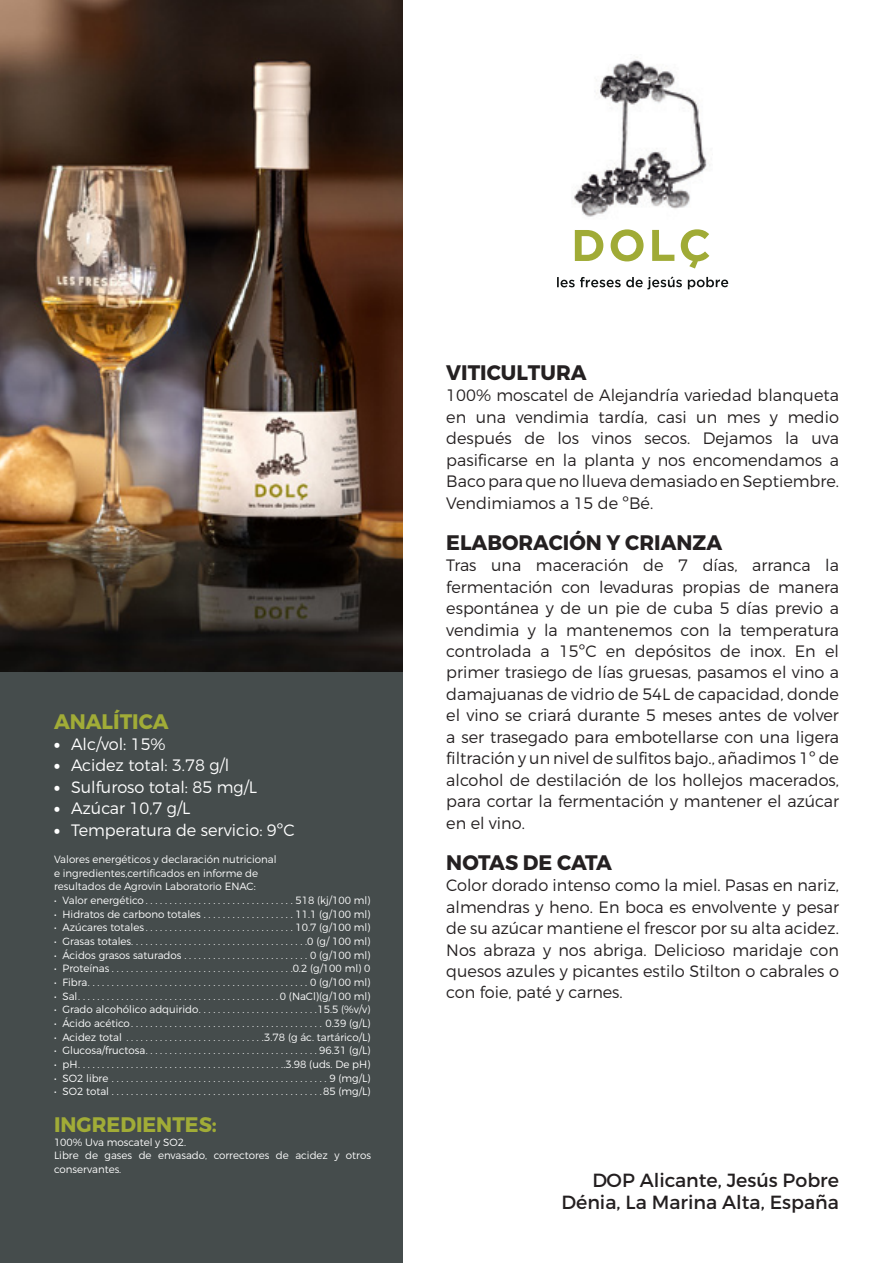
<style>
.page{position:relative;width:893px;height:1263px;background:#fff}
.page>*{position:absolute;margin:0;border:0;box-sizing:border-box;transform-origin:0 0}
.Títol{font:700 21px "Montserrat";color:#242021}
.TÍTOL_ANALÍTICA{font:700 21px "Montserrat";color:#a1ac37}
.Títol-2{font:700 21px "Montserrat";color:#a1ac37}
.t1{font:19.05px/22.2px "Montserrat";color:#231f20;text-align:right}
.Bodicopy{font:300 16.5px/21.5px "Montserrat";color:#242021;text-align:justify}
.t2{font:300 16.5px "Montserrat";color:#fff}
.ValorsGuais{font:300 10.5px/13.6px "Montserrat";color:#fff}
.s1{font-weight:900}
</style>
<div class="page">
<div style="left:0;top:651px;width:402px;height:612px;background:#454c4c"></div>
<img style="left:0;top:0;width:402px;height:672px">
<img style="left:574px;top:57px;width:136px;height:160px">
<svg style="left:557px;top:277px;width:125px;height:12px"></svg>
<svg style="left:688px;top:277px;width:40px;height:12px"></svg>
<svg style="left:575px;top:230px;width:28px;height:31px"></svg>
<svg style="left:611px;top:229px;width:33px;height:32px"></svg>
<svg style="left:652px;top:230px;width:22px;height:31px"></svg>
<svg style="left:681px;top:229px;width:28px;height:39px"></svg>
<p class="Títol-2" style="left:54px;top:708px;width:116px">ANALÍTICA</p>
<p class="t2" style="left:54px;top:734px;width:113px"><span class="s1">•</span> Alc/vol: 15%</p>
<p class="t2" style="left:54px;top:755px;width:177px"><span class="s1">•</span> Acidez total: 3.78 g/l</p>
<p class="t2" style="left:54px;top:777px;width:205px"><span class="s1">•</span> Sulfuroso total: 85 mg/L</p>
<p class="t2" style="left:54px;top:798px;width:138px"><span class="s1">•</span> Azúcar 10,7 g/L</p>
<p class="t2" style="left:54px;top:820px;width:242px"><span class="s1">•</span> Temperatura de servicio: 9ºC</p>
<p class="ValorsGuais" style="left:54px;top:852px;width:224px">Valores energéticos y declaración nutricional e ingredientes,certificados en informe de resultados de Agrovin Laboratorio ENAC:</p>
<p class="ValorsGuais" style="left:54px;top:893px;width:93px">• Valor energético ...............................</p>
<p class="ValorsGuais" style="left:295px;top:893px;width:77px">518 (kj/100 ml)</p>
<p class="ValorsGuais" style="left:54px;top:907px;width:151px">• Hidratos de carbono totales ....................</p>
<p class="ValorsGuais" style="left:295px;top:907px;width:77px">11.1 (g/100 ml)</p>
<p class="ValorsGuais" style="left:54px;top:920px;width:93px">• Azúcares totales ................................</p>
<p class="ValorsGuais" style="left:295px;top:920px;width:77px">10.7 (g/100 ml)</p>
<p class="ValorsGuais" style="left:54px;top:934px;width:79px">• Grasas totales.....................................</p>
<p class="ValorsGuais" style="left:307px;top:934px;width:65px">0 (g/ 100 ml)</p>
<p class="ValorsGuais" style="left:54px;top:948px;width:132px">• Ácidos grasos saturados ...........................</p>
<p class="ValorsGuais" style="left:310px;top:948px;width:62px">0 (g/100 ml)</p>
<p class="ValorsGuais" style="left:54px;top:961px;width:59px">• Proteínas ......................................</p>
<p class="ValorsGuais" style="left:293px;top:961px;width:79px">0.2 (g/100 ml) 0</p>
<p class="ValorsGuais" style="left:54px;top:975px;width:35px">• Fibra...............................................</p>
<p class="ValorsGuais" style="left:310px;top:975px;width:62px">0 (g/100 ml)</p>
<p class="ValorsGuais" style="left:54px;top:989px;width:26px">• Sal..........................................</p>
<p class="ValorsGuais" style="left:280px;top:989px;width:92px">0 (NaCl)(g/100 ml)</p>
<p class="ValorsGuais" style="left:54px;top:1002px;width:146px">• Grado alcohólico adquirido.........................</p>
<p class="ValorsGuais" style="left:317px;top:1002px;width:55px">15.5 (%v/v)</p>
<p class="ValorsGuais" style="left:54px;top:1016px;width:79px">• Ácido acético.........................................</p>
<p class="ValorsGuais" style="left:325px;top:1016px;width:47px">0.39 (g/L)</p>
<p class="ValorsGuais" style="left:54px;top:1030px;width:74px">• Acidez total .............................</p>
<p class="ValorsGuais" style="left:264px;top:1030px;width:108px">3.78 (g ác. tartárico/L)</p>
<p class="ValorsGuais" style="left:54px;top:1043px;width:93px">• Glucosa/fructosa....................................</p>
<p class="ValorsGuais" style="left:319px;top:1043px;width:53px">96.31 (g/L)</p>
<p class="ValorsGuais" style="left:54px;top:1057px;width:26px">• pH...........................................</p>
<p class="ValorsGuais" style="left:283px;top:1057px;width:89px">.3.98 (uds. De pH)</p>
<p class="ValorsGuais" style="left:54px;top:1071px;width:59px">• SO2 libre ..............................................</p>
<p class="ValorsGuais" style="left:329px;top:1071px;width:43px">9 (mg/L)</p>
<p class="ValorsGuais" style="left:54px;top:1084px;width:59px">• SO2 total ............................................</p>
<p class="ValorsGuais" style="left:323px;top:1084px;width:49px">85 (mg/L)</p>
<p class="TÍTOL_ANALÍTICA" style="left:54px;top:1111px;width:164px">INGREDIENTES:</p>
<p class="ValorsGuais" style="left:54px;top:1135px;width:134px">100% Uva moscatel y SO2.</p>
<p class="ValorsGuais" style="left:54px;top:1148px;width:318px">Libre de gases de envasado, correctores de acidez y otros conservantes.</p>
<p class="Títol" style="left:446px;top:359px;width:142px">VITICULTURA</p>
<p class="Bodicopy" style="left:446px;top:384px;width:394px">100% moscatel de Alejandría variedad blanqueta en una vendimia tardía, casi un mes y medio después de los vinos secos. Dejamos la uva pasificarse en la planta y nos encomendamos a Baco para que no llueva demasiado en Septiembre.<br>Vendimiamos a 15 de ºBé.</p>
<p class="Títol" style="left:446px;top:529px;width:277px">ELABORACIÓN Y CRIANZA</p>
<p class="Bodicopy" style="left:446px;top:554px;width:394px">Tras una maceración de 7 días, arranca la fermentación con levaduras propias de manera espontánea y de un pie de cuba 5 días previo a vendimia y la mantenemos con la temperatura controlada a 15ºC en depósitos de inox. En el primer trasiego de lías gruesas, pasamos el vino a damajuanas de vidrio de 54L de capacidad, donde el vino se criará durante 5 meses antes de volver a ser trasegado para embotellarse con una ligera filtración y un nivel de sulfitos bajo., añadimos 1º de alcohol de destilación de los hollejos macerados, para cortar la fermentación y mantener el azúcar en el vino.</p>
<p class="Títol" style="left:446px;top:849px;width:167px">NOTAS DE CATA</p>
<p class="Bodicopy" style="left:446px;top:874px;width:394px">Color dorado intenso como la miel. Pasas en nariz, almendras y heno. En boca es envolvente y pesar de su azúcar mantiene el frescor por su alta acidez.<br>Nos abraza y nos abriga. Delicioso maridaje con quesos azules y picantes estilo Stilton o cabrales o con foie, paté y carnes.</p>
<p class="t1" style="left:561px;top:1169px;width:279px">DOP Alicante, Jesús Pobre<br>Dénia, La Marina Alta, España</p>
</div>
